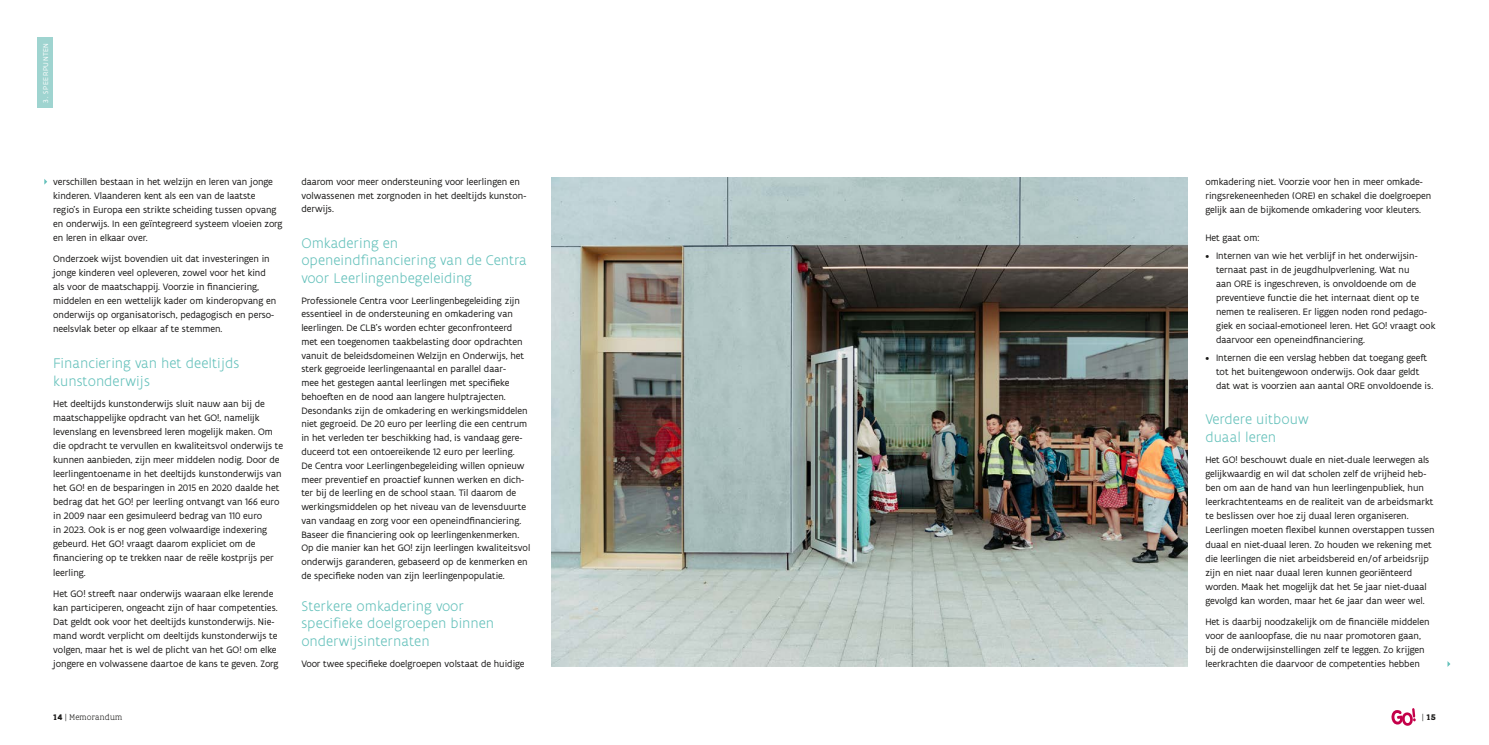
<style>
.page{position:relative;width:1489px;height:745px;background:#fff}
.page>*{position:absolute;margin:0;border:0;box-sizing:border-box;transform-origin:0 0}
.t1{font:300 15px/17.5px "Flanders Art Sans";color:#65c1bb}
.t2{font:10px/14px "Flanders Art Sans";color:#181716}
.t3{font:300 8.75px "Flanders Art Serif";letter-spacing:.025em;color:#181716}
.t4{font:700 8.75px "Flanders Art Serif";color:#181716}
.t5{font:7.5px "Flanders Art Sans";letter-spacing:.08em;color:#fff}
.s1{font-weight:700}
.s2{font-weight:300}
</style>
<div class="page">
<svg style="left:1391px;top:708px;width:24px;height:17px"></svg>
<img style="left:551px;top:177px;width:636px;height:489px">
<svg style="left:44px;top:179px;width:3px;height:5px"></svg>
<svg style="left:1447px;top:661px;width:3px;height:5px"></svg>
<div style="left:37px;top:37px;width:16px;height:71px;background:#9fd4d0"></div>
<p class="t5" style="left:41px;top:102px;width:61px;rotate:-90deg">3. SPEERPUNTEN</p>
<p class="t2" style="left:53px;top:174px;width:231px">verschillen bestaan in het welzijn en leren van jonge kinderen. Vlaanderen kent als een van de laatste regio’s in Europa een strikte scheiding tussen opvang en onderwijs. In een geïntegreerd systeem vloeien zorg en leren in elkaar over.</p>
<p class="t2" style="left:53px;top:251px;width:225px">Onderzoek wijst bovendien uit dat investeringen in jonge kinderen veel opleveren, zowel voor het kind als voor de maatschappij. Voorzie in financiering, middelen en een wettelijk kader om kinderopvang en onderwijs op organisatorisch, pedagogisch en perso&shy;neelsvlak beter op elkaar af te stemmen.</p>
<h1 class="t1" style="left:53px;top:354px;width:188px">Financiering van het deeltijds kunstonderwijs</h1>
<p class="t2" style="left:53px;top:396px;width:231px">Het deeltijds kunstonderwijs sluit nauw aan bij de maatschappelijke opdracht van het GO!, namelijk levenslang en levensbreed leren mogelijk maken. Om die opdracht te vervullen en kwaliteitsvol onderwijs te kunnen aanbieden, zijn meer middelen nodig. Door de leerlingentoename in het deeltijds kunstonderwijs van het GO! en de besparingen in 2015 en 2020 daalde het bedrag dat het GO! per leerling ontvangt van 166 euro in 2009 naar een gesimuleerd bedrag van 110 euro<br>in 2023. Ook is er nog geen volwaardige indexering gebeurd. Het GO! vraagt daarom expliciet om de financiering op te trekken naar de reële kostprijs per leerling.</p>
<p class="t2" style="left:53px;top:585px;width:227px">Het GO! streeft naar onderwijs waaraan elke lerende kan participeren, ongeacht zijn of haar competenties.<br>Dat geldt ook voor het deeltijds kunstonderwijs. Nie&shy;mand wordt verplicht om deeltijds kunstonderwijs te volgen, maar het is wel de plicht van het GO! om elke jongere en volwassene daartoe de kans te geven. Zorg</p>
<p class="t2" style="left:301px;top:174px;width:226px">daarom voor meer ondersteuning voor leerlingen en volwassenen met zorgnoden in het deeltijds kunston&shy;derwijs.</p>
<h1 class="t1" style="left:301px;top:234px;width:227px">Omkadering en openeindfinanciering van de Centra voor Leerlingenbegeleiding</h1>
<p class="t2" style="left:301px;top:293px;width:230px">Professionele Centra voor Leerlingenbegeleiding zijn essentieel in de ondersteuning en omkadering van leerlingen. De CLB’s worden echter geconfronteerd met een toegenomen taakbelasting door opdrachten vanuit de beleidsdomeinen Welzijn en Onderwijs, het sterk gegroeide leerlingenaantal en parallel daar-<br>mee het gestegen aantal leerlingen met specifieke behoeften en de nood aan langere hulptrajecten.<br>Desondanks zijn de omkadering en werkingsmiddelen niet gegroeid. De 20 euro per leerling die een centrum in het verleden ter beschikking had, is vandaag gere&shy;duceerd tot een ontoereikende 12 euro per leerling.<br>De Centra voor Leerlingenbegeleiding willen opnieuw meer preventief en proactief kunnen werken en dich&shy;ter bij de leerling en de school staan. Til daarom de werkingsmiddelen op het niveau van de levensduurte van vandaag en zorg voor een openeindfinanciering.<br>Baseer die financiering ook op leerlingenkenmerken.<br>Op die manier kan het GO! zijn leerlingen kwaliteitsvol onderwijs garanderen, gebaseerd op de kenmerken en de specifieke noden van zijn leerlingenpopulatie.</p>
<h1 class="t1" style="left:301px;top:596px;width:194px">Sterkere omkadering voor specifieke doelgroepen binnen onderwijsinternaten</h1>
<p class="t2" style="left:301px;top:655px;width:225px">Voor twee specifieke doelgroepen volstaat de huidige</p>
<p class="t2" style="left:1205px;top:174px;width:227px">omkadering niet. Voorzie voor hen in meer omkade&shy;ringsrekeneenheden (ORE) en schakel die doelgroepen gelijk aan de bijkomende omkadering voor kleuters.</p>
<p class="t2" style="left:1205px;top:230px;width:55px">Het gaat om:</p>
<p class="t2" style="left:1215px;top:248px;width:221px;text-indent:-11px">• Internen van wie het verblijf in het onderwijsin&shy;ternaat past in de jeugdhulpverlening. Wat nu<br>aan ORE is ingeschreven, is onvoldoende om de preventieve functie die het internaat dient op te nemen te realiseren. Er liggen noden rond pedago&shy;giek en sociaal-emotioneel leren. Het GO! vraagt ook daarvoor een openeindfinanciering.</p>
<p class="t2" style="left:1215px;top:350px;width:219px;text-indent:-11px">• Internen die een verslag hebben dat toegang geeft tot het buitengewoon onderwijs. Ook daar geldt dat wat is voorzien aan aantal ORE onvoldoende is.</p>
<h1 class="t1" style="left:1205px;top:410px;width:105px">Verdere uitbouw duaal leren</h1>
<p class="t2" style="left:1205px;top:452px;width:231px">Het GO! beschouwt duale en niet-duale leerwegen als gelijkwaardig en wil dat scholen zelf de vrijheid heb&shy;ben om aan de hand van hun leerlingenpubliek, hun leerkrachtenteams en de realiteit van de arbeidsmarkt te beslissen over hoe zij duaal leren organiseren.<br>Leerlingen moeten flexibel kunnen overstappen tussen duaal en niet-duaal leren. Zo houden we rekening met die leerlingen die niet arbeidsbereid en/of arbeidsrijp zijn en niet naar duaal leren kunnen georiënteerd worden. Maak het mogelijk dat het 5e jaar niet-duaal gevolgd kan worden, maar het 6e jaar dan weer wel.</p>
<p class="t2" style="left:1205px;top:614px;width:226px">Het is daarbij noodzakelijk om de financiële middelen voor de aanloopfase, die nu naar promotoren gaan, bij de onderwijsinstellingen zelf te leggen. Zo krijgen leerkrachten die daarvoor de competenties hebben</p>
<p class="t3" style="left:53px;top:711px;width:71px"><span class="s1">14</span> | Memorandum</p>
<p class="t4" style="left:1421px;top:711px;width:15px"><span class="s2">|</span> 15</p>
</div>
